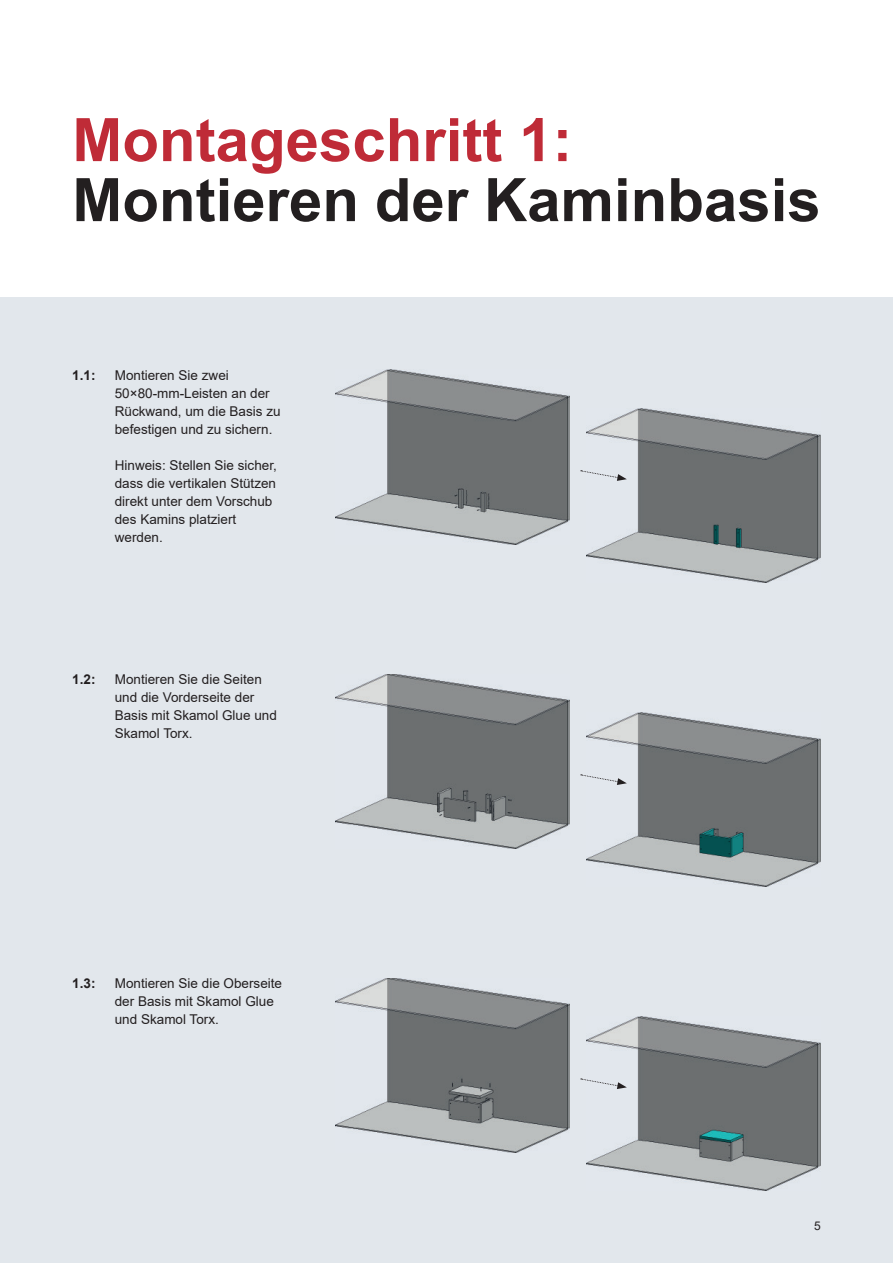
<style>
.page{position:relative;width:893px;height:1263px;background:#fff}
.page>*{position:absolute;margin:0;border:0;box-sizing:border-box;transform-origin:0 0}
.t1{font:700 60px "Arial";color:#231f20}
.t2{font:700 60px "Arial";color:#bf2b37}
.t3{font:13.5px/18px "Arial";color:#231f20}
.t4{font:700 13.5px "Arial";color:#231f20}
.t5{font:12px "Arial";color:#231f20}
</style>
<div class="page">
<div style="left:0;top:298px;width:893px;height:965px;background:#e2e7ec"></div>
<img style="left:336px;top:370px;width:234px;height:174px">
<img style="left:587px;top:408px;width:234px;height:174px">
<svg style="left:581px;top:470px;width:46px;height:11px"></svg>
<img style="left:336px;top:978px;width:234px;height:174px">
<img style="left:587px;top:1016px;width:234px;height:175px">
<svg style="left:581px;top:1078px;width:46px;height:11px"></svg>
<img style="left:336px;top:674px;width:234px;height:174px">
<img style="left:587px;top:712px;width:234px;height:175px">
<svg style="left:581px;top:774px;width:46px;height:11px"></svg>
<h1 class="t2" style="left:72px;top:98px;width:502px">Montageschritt 1:</h1>
<h1 class="t1" style="left:72px;top:158px;width:750px">Montieren der Kaminbasis</h1>
<p class="t4" style="left:72px;top:365px;width:25px">1.1:</p>
<p class="t3" style="left:115px;top:366px;width:167px">Montieren Sie zwei<br>50×80-mm-Leisten an der<br>Rückwand, um die Basis zu befestigen und zu sichern.</p>
<p class="t3" style="left:115px;top:456px;width:164px">Hinweis: Stellen Sie sicher, dass die vertikalen Stützen direkt unter dem Vorschub des Kamins platziert werden.</p>
<p class="t4" style="left:72px;top:670px;width:25px">1.2:</p>
<p class="t3" style="left:115px;top:670px;width:164px">Montieren Sie die Seiten und die Vorderseite der<br>Basis mit Skamol Glue und<br>Skamol Torx.</p>
<p class="t4" style="left:72px;top:974px;width:25px">1.3:</p>
<p class="t3" style="left:115px;top:974px;width:169px">Montieren Sie die Oberseite der Basis mit Skamol Glue und Skamol Torx.</p>
<p class="t5" style="left:814px;top:1217px;width:8px">5</p>
</div>
